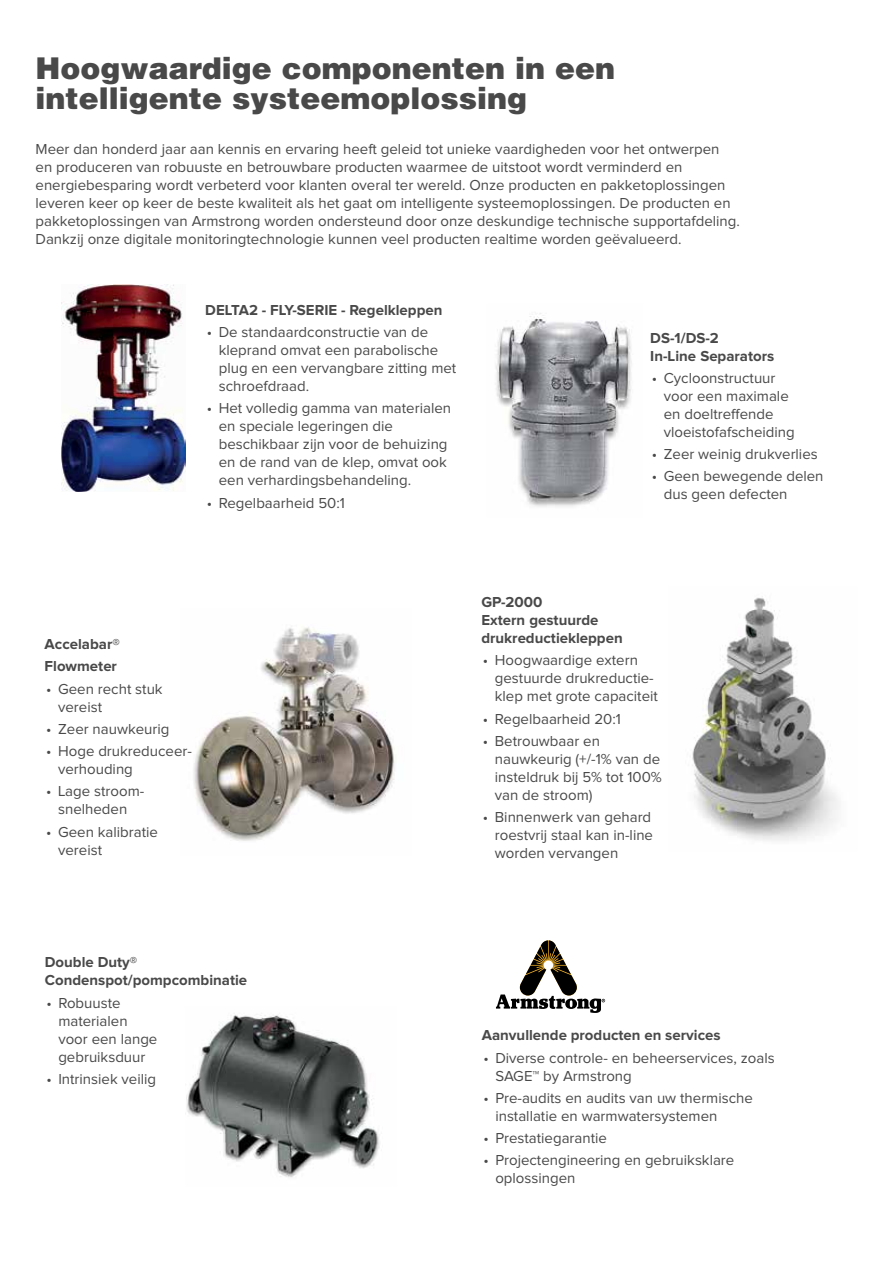
<style>
.page{position:relative;width:893px;height:1263px;background:#fff}
.page>*{position:absolute;margin:0;border:0;box-sizing:border-box;transform-origin:0 0}
.t1{font:900 30px/30px "Helvetica";color:#49494a}
.t2{font:15px/18px "Proxima Nova";color:#49494a}
.t3{font:700 15px/18px "Proxima Nova";color:#49494a}
</style>
<div class="page">
<img style="left:692px;top:596px;width:147px;height:245px">
<img style="left:495px;top:313px;width:137px;height:194px">
<img style="left:193px;top:627px;width:202px;height:214px">
<img style="left:186px;top:1015px;width:194px;height:163px">
<svg style="left:496px;top:940px;width:109px;height:73px"></svg>
<img style="left:62px;top:284px;width:124px;height:208px">
<h1 class="t1" style="left:36px;top:53px;width:581px">Hoogwaardige componenten in een intelligente systeemoplossing</h1>
<p class="t2" style="left:36px;top:141px;width:706px">Meer dan honderd jaar aan kennis en ervaring heeft geleid tot unieke vaardigheden voor het ontwerpen<br>en produceren van robuuste en betrouwbare producten waarmee de uitstoot wordt verminderd en energiebesparing wordt verbeterd voor klanten overal ter wereld. Onze producten en pakketoplossingen leveren keer op keer de beste kwaliteit als het gaat om intelligente systeemoplossingen. De producten en pakketoplossingen van Armstrong worden ondersteund door onze deskundige technische supportafdeling.<br>Dankzij onze digitale monitoringtechnologie kunnen veel producten realtime worden geëvalueerd.</p>
<p class="t3" style="left:205px;top:302px;width:239px">DELTA2 - FLY-SERIE - Regelkleppen</p>
<p class="t2" style="left:219px;top:324px;width:239px;text-indent:-12px">• De standaardconstructie van de kleprand omvat een parabolische plug en een vervangbare zitting met schroefdraad.</p>
<p class="t2" style="left:219px;top:400px;width:234px;text-indent:-12px">• Het volledig gamma van materialen en speciale legeringen die beschikbaar zijn voor de behuizing en de rand van de klep, omvat ook een verhardingsbehandeling.</p>
<p class="t2" style="left:207px;top:494px;width:140px">• Regelbaarheid 50:1</p>
<p class="t3" style="left:650px;top:329px;width:126px">DS-1/DS-2<br>In-Line Separators</p>
<p class="t2" style="left:664px;top:369px;width:132px;text-indent:-12px">• Cycloonstructuur voor een maximale en doeltreffende vloeistofafscheiding</p>
<p class="t2" style="left:652px;top:446px;width:167px">• Zeer weinig drukverlies</p>
<p class="t2" style="left:664px;top:468px;width:161px;text-indent:-12px">• Geen bewegende delen dus geen defecten</p>
<p class="t3" style="left:45px;top:634px;width:77px;line-height:22.2px">Accelabar®<br>Flowmeter</p>
<p class="t2" style="left:58px;top:680px;width:106px;text-indent:-12px">• Geen recht stuk vereist</p>
<p class="t2" style="left:46px;top:721px;width:125px">• Zeer nauwkeurig</p>
<p class="t2" style="left:58px;top:743px;width:135px;text-indent:-12px">• Hoge drukreduceer&shy;verhouding</p>
<p class="t2" style="left:46px;top:783px;width:100px;text-align:center">• Lage stroom&shy;snelheden</p>
<p class="t2" style="left:58px;top:823px;width:101px;text-indent:-12px">• Geen kalibratie vereist</p>
<p class="t3" style="left:481px;top:594px;width:143px">GP-2000<br>Extern gestuurde drukreductiekleppen</p>
<p class="t2" style="left:495px;top:652px;width:165px;text-indent:-12px">• Hoogwaardige extern gestuurde drukreductie&shy;klep met grote capaciteit</p>
<p class="t2" style="left:483px;top:710px;width:140px">• Regelbaarheid 20:1</p>
<p class="t2" style="left:495px;top:732px;width:168px;text-indent:-12px">• Betrouwbaar en nauwkeurig (+/-1% van de insteldruk bij 5% tot 100% van de stroom)</p>
<p class="t2" style="left:495px;top:809px;width:160px;text-indent:-12px">• Binnenwerk van gehard roestvrij staal kan in-line worden vervangen</p>
<p class="t3" style="left:45px;top:954px;width:204px">Double Duty®<br>Condenspot/pompcombinatie</p>
<p class="t2" style="left:58px;top:994px;width:101px;text-indent:-12px">• Robuuste materialen voor een lange gebruiksduur</p>
<p class="t2" style="left:46px;top:1070px;width:111px">• Intrinsiek veilig</p>
<p class="t3" style="left:482px;top:1027px;width:240px">Aanvullende producten en services</p>
<p class="t2" style="left:495px;top:1049px;width:281px;text-indent:-12px">• Diverse controle- en beheerservices, zoals<br>SAGE™ by Armstrong</p>
<p class="t2" style="left:495px;top:1089px;width:259px;text-indent:-12px">• Pre-audits en audits van uw thermische installatie en warmwatersystemen</p>
<p class="t2" style="left:483px;top:1130px;width:125px">• Prestatiegarantie</p>
<p class="t2" style="left:495px;top:1152px;width:240px;text-indent:-12px">• Projectengineering en gebruiksklare oplossingen</p>
</div>
